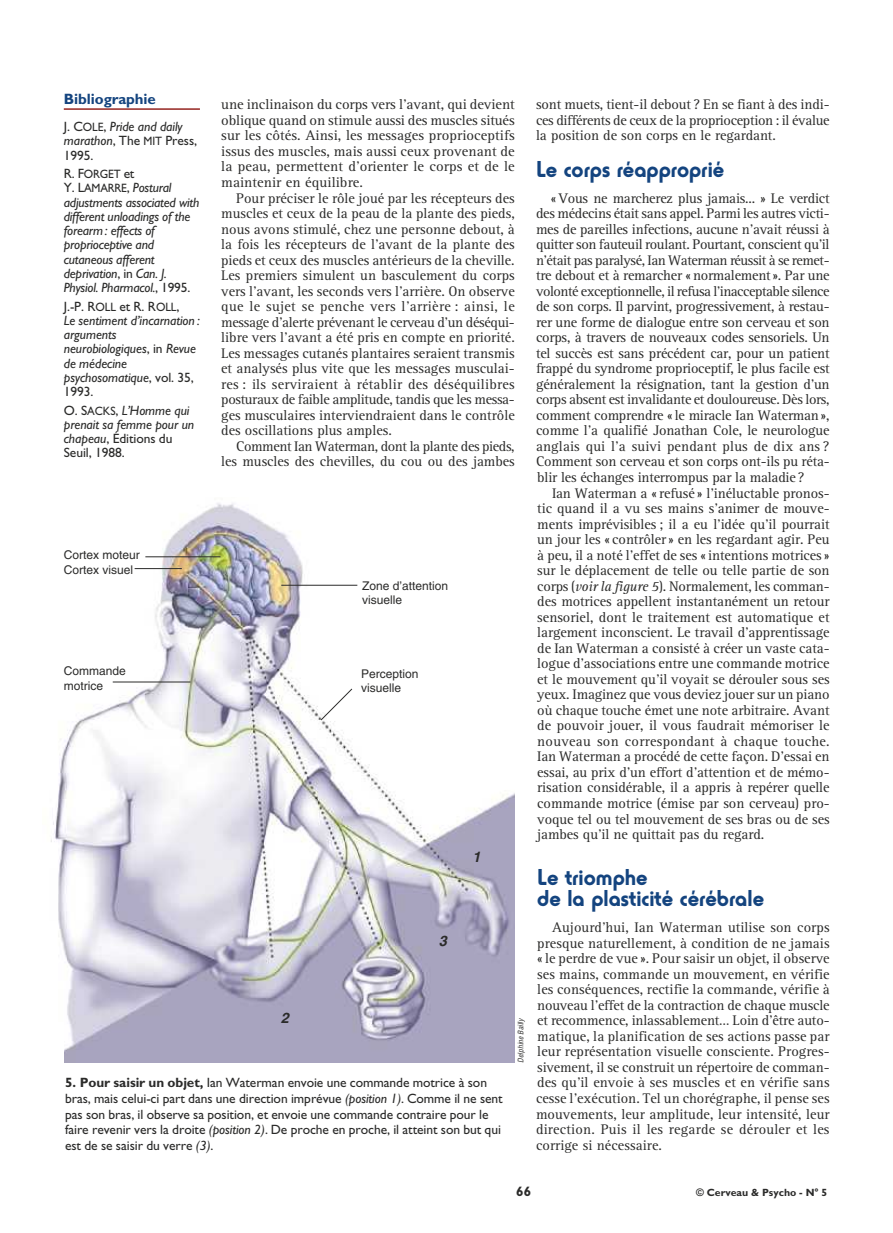
<style>
.page{position:relative;width:893px;height:1233px;background:#fff}
.page>*{position:absolute;margin:0;border:0;box-sizing:border-box;transform-origin:0 0}
.t1{font:700 24px/21px "Horatio D";color:#14447f}
.t2{font:700 15px "Gill Sans";letter-spacing:-.005em;color:#14447f}
.t3{font:italic 700 14.55px "Helvetica";color:#2b2b2a}
.t4{font:14.4px/15.5px "Rotis Serif";letter-spacing:-.005em;color:#2b2b2a;text-align:justify}
.t5{font:14.4px/15.5px "Rotis Serif";letter-spacing:-.025em;color:#2b2b2a;text-align:right}
.t6{font:italic 13.5px/14.2px "Gill Sans";letter-spacing:-.015em;color:#2b2b2a}
.t7{font:13.5px/15.6px "Gill Sans";letter-spacing:-.005em;color:#2b2b2a}
.t8{font:700 13.5px "Gill Sans";color:#2b2b2a}
.t9{font:12px/14.4px "Helvetica";color:#2b2b2a}
.t10{font:700 10.5px "Gill Sans";color:#2b2b2a}
.t11{font:italic condensed 7.5px "Helvetica";letter-spacing:.005em;color:#2b2b2a}
.s1{font-style:normal}
.s2{font-style:normal;font-size:12.15px}
.s3{font-weight:700}
.s4{font-style:italic}
</style>
<div class="page">
<svg style="left:51px;top:108px;width:464px;height:955px"></svg>
<p class="t2" style="left:64px;top:94px;width:94px">Bibliographie</p>
<p class="t6" style="left:64px;top:121px;width:135px"><span class="s1">J. C</span><span class="s2">OLE</span><span class="s1">,</span> Pride and daily marathon<span class="s1">, The</span> <span class="s2">MIT</span> <span class="s1">Press,<br>1995.</span></p>
<p class="t6" style="left:64px;top:168px;width:137px"><span class="s1">R. F</span><span class="s2">ORGET</span> <span class="s1">et<br>Y. L</span><span class="s2">AMARRE</span><span class="s1">,</span> Postural adjustments associated with different unloadings of the forearm : effects of proprioceptive and cutaneous afferent deprivation<span class="s1">, in</span> Can. J.<br>Physiol. Pharmacol.<span class="s1">, 1995.</span></p>
<p class="t6" style="left:64px;top:300px;width:137px"><span class="s1">J.-P. R</span><span class="s2">OLL</span> <span class="s1">et R. R</span><span class="s2">OLL</span><span class="s1">,<br></span>Le sentiment d’incarnation : arguments neurobiologiques<span class="s1">, in</span> Revue de médecine psychosomatique<span class="s1">, vol. 35,<br>1993.</span></p>
<p class="t6" style="left:64px;top:404px;width:132px"><span class="s1">O. S</span><span class="s2">ACKS</span><span class="s1">,</span> L’Homme qui prenait sa femme pour un chapeau<span class="s1">, Éditions du<br>Seuil, 1988.</span></p>
<p class="t4" style="left:221px;top:98px;width:295px">une inclinaison du corps vers l’avant, qui devient oblique quand on stimule aussi des muscles situés sur les côtés. Ainsi, les messages proprioceptifs issus des muscles, mais aussi ceux provenant de la peau, permettent d’orienter le corps et de le maintenir en équilibre.</p>
<p class="t4" style="left:221px;top:191px;width:295px;text-indent:15px">Pour préciser le rôle joué par les récepteurs des muscles et ceux de la peau de la plante des pieds, nous avons stimulé, chez une personne debout, à la fois les récepteurs de l’avant de la plante des pieds et ceux des muscles antérieurs de la cheville.<br>Les premiers simulent un basculement du corps vers l’avant, les seconds vers l’arrière. On observe que le sujet se penche vers l’arrière : ainsi, le message d’alerte prévenant le cerveau d’un déséqui&shy;libre vers l’avant a été pris en compte en priorité.<br>Les messages cutanés plantaires seraient transmis et analysés plus vite que les messages musculai&shy;res : ils serviraient à rétablir des déséquilibres posturaux de faible amplitude, tandis que les messa&shy;ges musculaires interviendraient dans le contrôle des oscillations plus amples.</p>
<p class="t5" style="left:221px;top:440px;width:295px">Comment Ian Waterman, dont la plante des pieds, les muscles des chevilles, du cou ou des jambes</p>
<p class="t9" style="left:64px;top:548px;width:78px;line-height:15.3px">Cortex moteur<br>Cortex visuel</p>
<p class="t9" style="left:362px;top:580px;width:88px">Zone d’attention visuelle</p>
<p class="t9" style="left:64px;top:665px;width:64px">Commande motrice</p>
<p class="t9" style="left:361px;top:667px;width:59px">Perception visuelle</p>
<p class="t3" style="left:472px;top:851px;width:10px">1</p>
<p class="t3" style="left:439px;top:936px;width:10px">3</p>
<p class="t3" style="left:281px;top:1012px;width:10px">2</p>
<p class="t7" style="left:65px;top:1077px;width:439px"><span class="s3">5. Pour saisir un objet,</span> Ian Waterman envoie une commande motrice à son bras, mais celui-ci part dans une direction imprévue <span class="s4">(position 1)</span>. Comme il ne sent pas son bras, il observe sa position, et envoie une commande contraire pour le faire revenir vers la droite <span class="s4">(position 2)</span>. De proche en proche, il atteint son but qui est de se saisir du verre <span class="s4">(3)</span>.</p>
<p class="t11" style="left:517px;top:1063px;width:46px;rotate:-90deg">Delphine Bailly</p>
<p class="t4" style="left:536px;top:98px;width:295px">sont muets, tient-il debout ? En se fiant à des indi&shy;ces différents de ceux de la proprioception: il évalue la position de son corps en le regardant.</p>
<h1 class="t1" style="left:536px;top:161px;width:190px">Le corps réapproprié</h1>
<p class="t4" style="left:536px;top:191px;width:295px;text-indent:15px">« Vous ne marcherez plus jamais... » Le verdict des médecins était sans appel. Parmi les autres victi&shy;mes de pareilles infections, aucune n’avait réussi à quitter son fauteuil roulant. Pourtant, conscient qu’il n’était pas paralysé, Ian Waterman réussit à se remet&shy;tre debout et à remarcher « normalement ». Par une volonté exceptionnelle, il refusa l’inacceptable silence de son corps. Il parvint, progressivement, à restau&shy;rer une forme de dialogue entre son cerveau et son corps, à travers de nouveaux codes sensoriels. Un tel succès est sans précédent car, pour un patient frappé du syndrome proprioceptif, le plus facile est généralement la résignation, tant la gestion d’un corps absent est invalidante et douloureuse. Dès lors, comment comprendre « le miracle Ian Waterman », comme l’a qualifié Jonathan Cole, le neurologue anglais qui l’a suivi pendant plus de dix ans ?<br>Comment son cerveau et son corps ont-ils pu réta&shy;blir les échanges interrompus par la maladie ?</p>
<p class="t4" style="left:537px;top:486px;width:294px;text-indent:15px">Ian Waterman a « refusé » l’inéluctable pronos&shy;tic quand il a vu ses mains s’animer de mouve&shy;ments imprévisibles ; il a eu l’idée qu’il pourrait un jour les « contrôler » en les regardant agir. Peu à peu, il a noté l’effet de ses « intentions motrices » sur le déplacement de telle ou telle partie de son corps (<span class="s4">voir la figure 5</span>). Normalement, les comman&shy;des motrices appellent instantanément un retour sensoriel, dont le traitement est automatique et largement inconscient. Le travail d’apprentissage de Ian Waterman a consisté à créer un vaste cata&shy;logue d’associations entre une commande motrice et le mouvement qu’il voyait se dérouler sous ses yeux. Imaginez que vous deviez jouer sur un piano où chaque touche émet une note arbitraire. Avant de pouvoir jouer, il vous faudrait mémoriser le nouveau son correspondant à chaque touche.<br>Ian Waterman a procédé de cette façon. D’essai en essai, au prix d’un effort d’attention et de mémo&shy;risation considérable, il a appris à repérer quelle commande motrice (émise par son cerveau) pro&shy;voque tel ou tel mouvement de ses bras ou de ses jambes qu’il ne quittait pas du regard.</p>
<h1 class="t1" style="left:537px;top:869px;width:228px">Le triomphe<br>de la plasticité cérébrale</h1>
<p class="t4" style="left:536px;top:921px;width:295px;text-indent:16px">Aujourd’hui, Ian Waterman utilise son corps presque naturellement, à condition de ne jamais « le perdre de vue ». Pour saisir un objet, il observe ses mains, commande un mouvement, en vérifie les conséquences, rectifie la commande, vérifie à nouveau l’effet de la contraction de chaque muscle et recommence, inlassablement… Loin d’être auto&shy;matique, la planification de ses actions passe par leur représentation visuelle consciente. Progres&shy;sivement, il se construit un répertoire de comman&shy;des qu’il envoie à ses muscles et en vérifie sans cesse l’exécution. Tel un chorégraphe, il pense ses mouvements, leur amplitude, leur intensité, leur direction. Puis il les regarde se dérouler et les corrige si nécessaire.</p>
<p class="t8" style="left:516px;top:1187px;width:16px">66</p>
<p class="t10" style="left:696px;top:1189px;width:133px">© Cerveau &amp; Psycho - N° 5</p>
</div>
